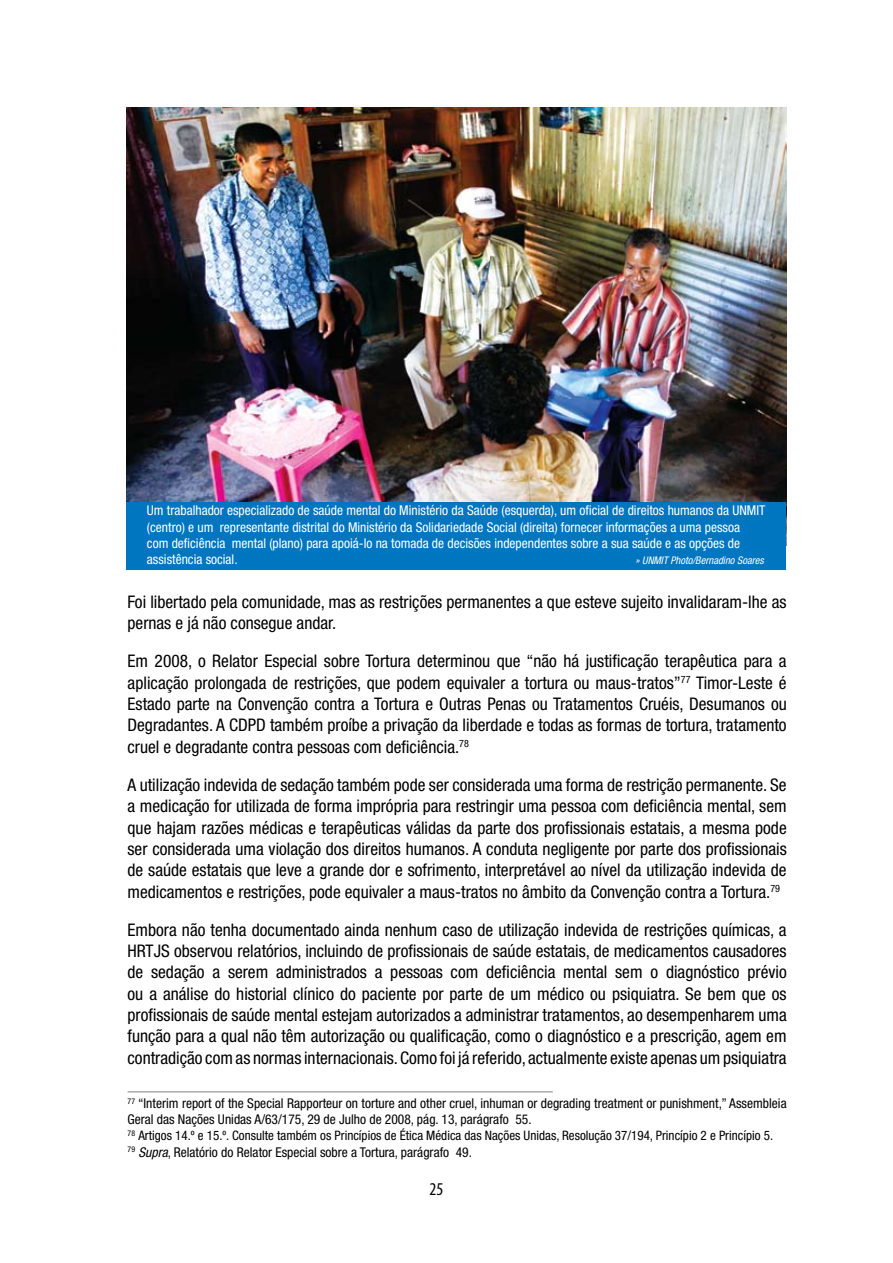
<style>
.page{position:relative;width:893px;height:1263px;background:#fff}
.page>*{position:absolute;margin:0;border:0;box-sizing:border-box;transform-origin:0 0}
.t1{font:condensed 18px "Myriad Pro";color:#000}
.t2{font:condensed 17.4px/21.3px "Helvetica Neue LT Std";color:#000;text-align:justify}
.t3{font:condensed 13.5px/16.2px "Helvetica Neue LT Std";color:#fff}
.t4{font:condensed 13.5px/16.2px "Helvetica Neue LT Std";color:#000}
.t5{font:condensed 13.05px "Helvetica Neue LT Std";color:#000}
.t6{font:italic condensed 10.5px "Helvetica Neue LT Std";color:#fff}
.s1{font-style:italic}
</style>
<div class="page">
<img style="left:127px;top:107px;width:659px;height:395px">
<div style="left:127px;top:502px;width:659px;height:68px;background:#0076c0"></div>
<hr style="left:128px;top:1091px;width:425px;height:1px;background:#808285">
<p class="t3" style="left:147px;top:502px;width:620px">Um trabalhador especializado de saúde mental do Ministério da Saúde (esquerda), um oficial de direitos humanos da UNMIT (centro) e um representante distrital do Ministério da Solidariedade Social (direita) fornecer informações a uma pessoa<br>com deficiência mental (plano) para apoiá-lo na tomada de decisões independentes sobre a sua saúde e as opções de assistência social.</p>
<p class="t6" style="left:636px;top:554px;width:130px">» UNMIT Photo/Bernadino Soares</p>
<p class="t2" style="left:128px;top:591px;width:660px">Foi libertado pela comunidade, mas as restrições permanentes a que esteve sujeito invalidaram-lhe as pernas e já não consegue andar.</p>
<p class="t2" style="left:128px;top:650px;width:661px">Em 2008, o Relator Especial sobre Tortura determinou que “não há justificação terapêutica para a aplicação prolongada de restrições, que podem equivaler a tortura ou maus-tratos”<sup>77</sup> Timor-Leste é Estado parte na Convenção contra a Tortura e Outras Penas ou Tratamentos Cruéis, Desumanos ou Degradantes. A CDPD também proíbe a privação da liberdade e todas as formas de tortura, tratamento cruel e degradante contra pessoas com deficiência.<sup>78</sup></p>
<p class="t2" style="left:128px;top:774px;width:661px">A utilização indevida de sedação também pode ser considerada uma forma de restrição permanente. Se a medicação for utilizada de forma imprópria para restringir uma pessoa com deficiência mental, sem que hajam razões médicas e terapêuticas válidas da parte dos profissionais estatais, a mesma pode ser considerada uma violação dos direitos humanos. A conduta negligente por parte dos profissionais de saúde estatais que leve a grande dor e sofrimento, interpretável ao nível da utilização indevida de medicamentos e restrições, pode equivaler a maus-tratos no âmbito da Convenção contra a Tortura.<sup>79</sup></p>
<p class="t2" style="left:128px;top:919px;width:661px">Embora não tenha documentado ainda nenhum caso de utilização indevida de restrições químicas, a HRTJS observou relatórios, incluindo de profissionais de saúde estatais, de medicamentos causadores de sedação a serem administrados a pessoas com deficiência mental sem o diagnóstico prévio ou a análise do historial clínico do paciente por parte de um médico ou psiquiatra. Se bem que os profissionais de saúde mental estejam autorizados a administrar tratamentos, ao desempenharem uma função para a qual não têm autorização ou qualificação, como o diagnóstico e a prescrição, agem em contradição com as normas internacionais. Como foi já referido, actualmente existe apenas um psiquiatra</p>
<p class="t4" style="left:128px;top:1095px;width:661px"><sup>77</sup> “Interim report of the Special Rapporteur on torture and other cruel, inhuman or degrading treatment or punishment,” Assembleia<br>Geral das Nações Unidas A/63/175, 29 de Julho de 2008, pág. 13, parágrafo 55.</p>
<p class="t5" style="left:128px;top:1128px;width:647px"><sup>78</sup> Artigos 14.º e 15.º. Consulte também os Princípios de Ética Médica das Nações Unidas, Resolução 37/194, Princípio 2 e Princípio 5.</p>
<p class="t4" style="left:128px;top:1144px;width:346px"><sup>79</sup> <span class="s1">Supra</span>, Relatório do Relator Especial sobre a Tortura, parágrafo 49.</p>
<p class="t1" style="left:430px;top:1178px;width:15px">25</p>
</div>
